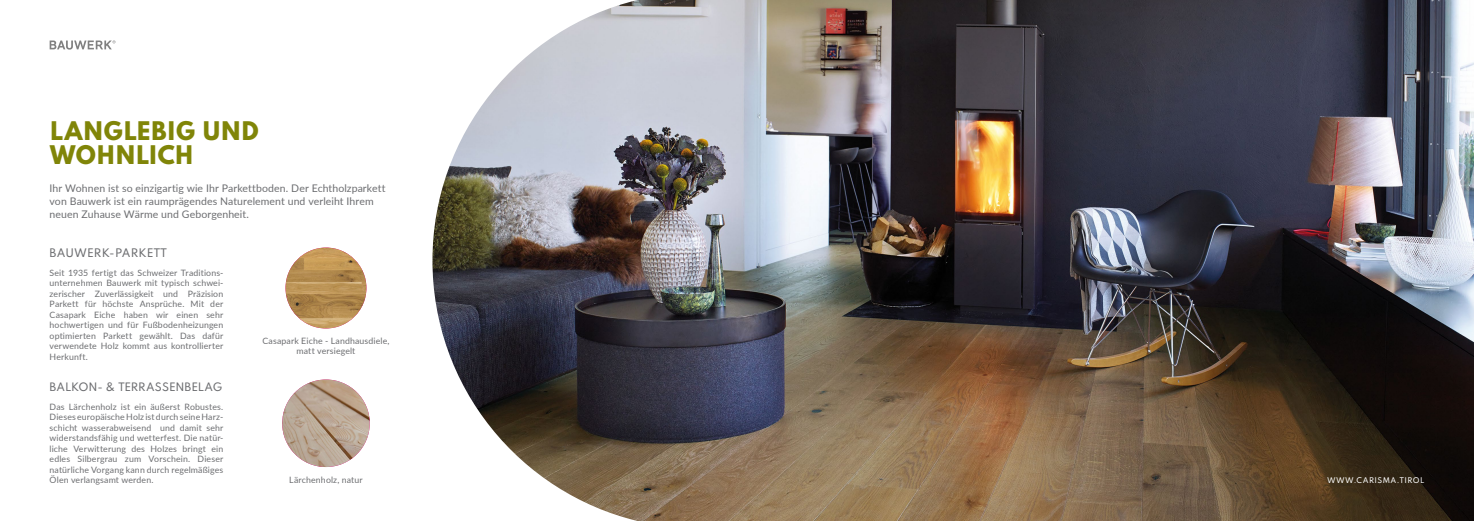
<style>
.page{position:relative;width:1474px;height:521px;background:#fff}
.page>*{position:absolute;margin:0;border:0;box-sizing:border-box;transform-origin:0 0}
.t1{font:800 22.75px/23.6px "Spartan";letter-spacing:-.01em;color:#808508}
.t2{font:10.5px/13.1px "Lato";letter-spacing:.005em;color:#6d6e71}
.t3{font:500 10.5px "Spartan";letter-spacing:.005em;color:#6d6e71}
.t4{font:500 10.33px "Spartan";color:#6d6e71}
.t5{font:8.75px/10.5px "Lato";letter-spacing:.015em;color:#6d6e71;text-align:justify}
.t6{font:500 7px "Spartan";letter-spacing:.065em;color:#fff}
</style>
<div class="page">
<img style="left:432px;top:0;width:1041px;height:521px">
<img style="left:285px;top:248px;width:81px;height:80px;border-radius:40px">
<img style="left:282px;top:379px;width:88px;height:88px;border-radius:44px">
<svg style="left:50px;top:40px;width:66px;height:10px"></svg>
<h1 class="t1" style="left:50px;top:118px;width:211px">LANGLEBIG UND<br>WOHNLICH</h1>
<p class="t2" style="left:50px;top:181px;width:337px">Ihr Wohnen ist so einzigartig wie Ihr Parkettboden. Der Echtholzparkett von Bauwerk ist ein raumprägendes Naturelement und verleiht Ihrem neuen Zuhause Wärme und Geborgenheit.</p>
<p class="t3" style="left:50px;top:245px;width:119px">BAUWERK-PARKETT</p>
<p class="t5" style="left:50px;top:267px;width:175px">Seit 1935 fertigt das Schweizer Traditions&shy;unternehmen Bauwerk mit typisch schwei&shy;zerischer Zuverlässigkeit und Präzision Parkett für höchste Ansprüche. Mit der Casapark Eiche haben wir einen sehr hochwertigen und für Fußbodenheizungen optimierten Parkett gewählt. Das dafür verwendete Holz kommt aus kontrollierter Herkunft.</p>
<p class="t4" style="left:50px;top:379px;width:174px">BALKON- &amp; TERRASSENBELAG</p>
<p class="t5" style="left:50px;top:401px;width:175px">Das Lärchenholz ist ein äußerst Robustes.<br>Dieses europäischeHolz ist durch seineHarz&shy;schicht wasserabweisend und damit sehr widerstandsfähig und wetterfest. Die natür&shy;liche Verwitterung des Holzes bringt ein edles Silbergrau zum Vorschein. Dieser natürliche Vorgang kann durch regelmäßiges Ölen verlangsamt werden.</p>
<p class="t5" style="left:262px;top:335px;width:129px;text-align:center">Casapark Eiche - Landhausdiele, matt versiegelt</p>
<p class="t5" style="left:289px;top:474px;width:75px">Lärchenholz, natur</p>
<p class="t6" style="left:1326px;top:475px;width:99px">WWW.CARISMA.TIROL</p>
</div>
